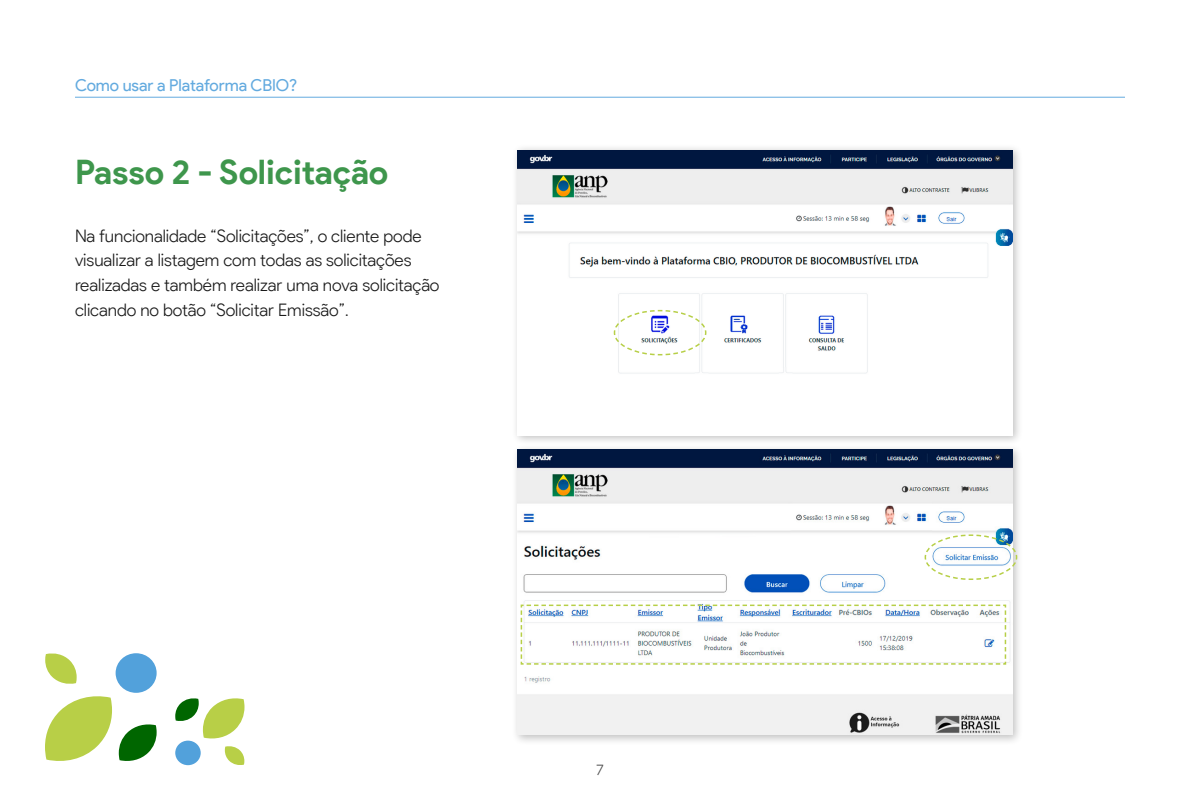
<style>
.page{position:relative;width:1200px;height:810px;background:#fff}
.page>*{position:absolute;margin:0;border:0;box-sizing:border-box;transform-origin:0 0}
.subtopico{font:700 33.75px "Product Sans";letter-spacing:-.005em;color:#3e964c}
.t1{font:300 17.25px/24.8px "Product Sans";letter-spacing:-.005em;color:#1a1a1a}
.chapeu{font:16.5px "Product Sans";letter-spacing:-.005em;color:#63aadf}
.t2{font:300 15px "Product Sans";color:#4d4d4d}
</style>
<div class="page">
<hr style="left:75px;top:97px;width:1050px;height:1px;background:#63aadf">
<svg style="left:45px;top:696px;width:67px;height:65px"></svg>
<svg style="left:45px;top:653px;width:32px;height:31px"></svg>
<svg style="left:119px;top:724px;width:38px;height:37px"></svg>
<div style="left:116px;top:653px;width:41px;height:40px;background:#52a1db;border-radius:50%"></div>
<svg style="left:225px;top:746px;width:19px;height:19px"></svg>
<svg style="left:175px;top:698px;width:69px;height:41px"></svg>
<div style="left:175px;top:741px;width:26px;height:24px;background:#52a1db;border-radius:50%"></div>
<div style="left:511px;top:144px;width:512px;height:302px;background:#000;opacity:.25"></div>
<img style="left:518px;top:150px;width:494px;height:286px">
<div style="left:511px;top:443px;width:512px;height:302px;background:#000;opacity:.25"></div>
<img style="left:518px;top:449px;width:494px;height:286px">
<svg style="left:613px;top:309px;width:94px;height:47px"></svg>
<svg style="left:924px;top:534px;width:94px;height:47px"></svg>
<svg style="left:520px;top:604px;width:487px;height:61px"></svg>
<p class="chapeu" style="left:75px;top:76px;width:224px">Como usar a Plataforma CBIO?</p>
<p class="subtopico" style="left:75px;top:151px;width:315px">Passo 2 - Solicitação</p>
<p class="t1" style="left:75px;top:223px;width:366px">Na funcionalidade “Solicitações”, o cliente pode visualizar a listagem com todas as solicitações realizadas e também realizar uma nova solicitação clicando no botão “Solicitar Emissão”.</p>
<p class="t2" style="left:596px;top:761px;width:9px">7</p>
</div>
